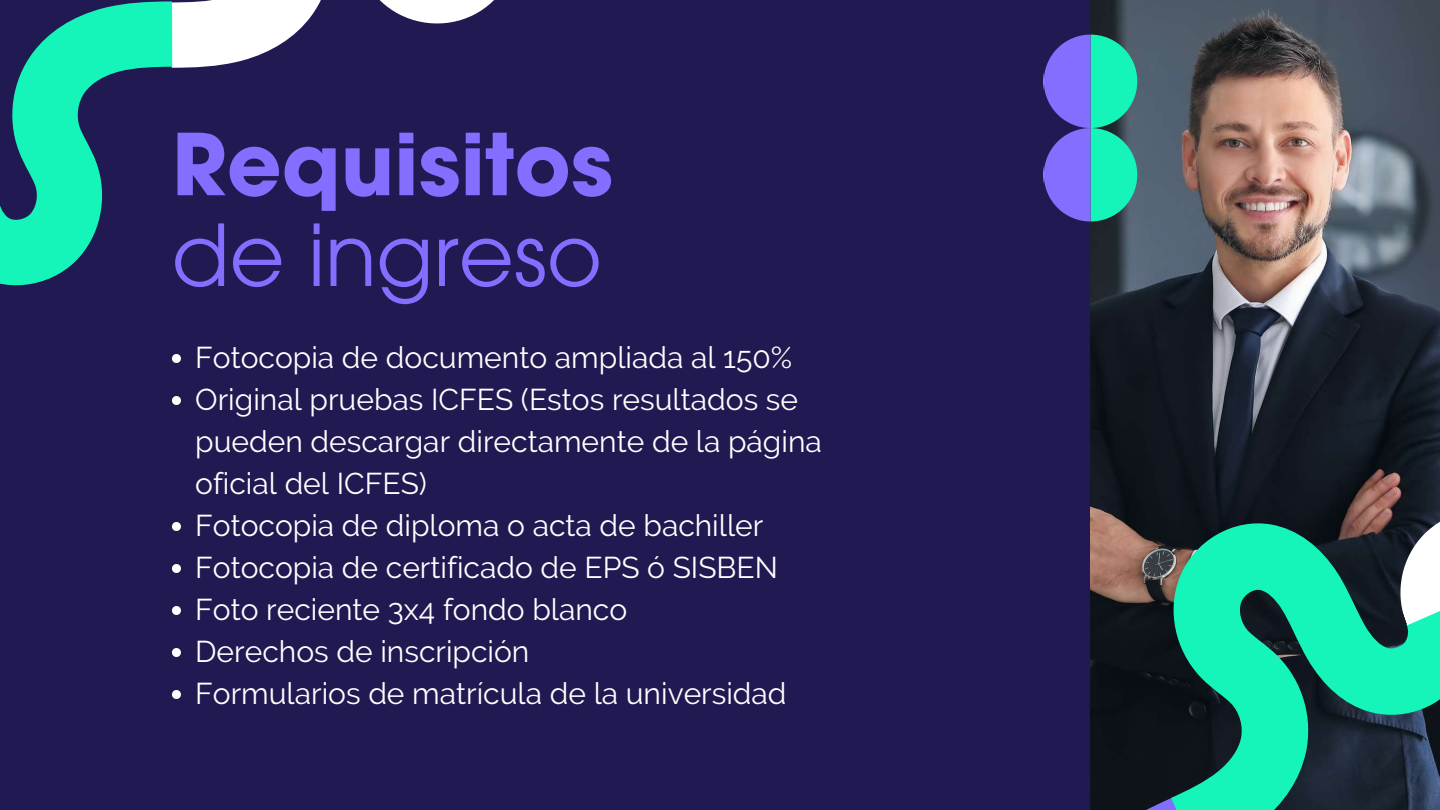
<style>
.page{position:relative;width:1440px;height:810px;background:#211951}
.page>*{position:absolute;margin:0;border:0;box-sizing:border-box;transform-origin:0 0}
.t1{font:700 84.5px "ITC Avant Garde Pro";color:#836fff}
.t2{font:84.5px "ITC Avant Garde Pro";color:#836fff}
.t3{font:30px/42px "Raleway";color:#fff}
</style>
<div class="page">
<svg style="left:172px;top:354px;width:9px;height:9px"></svg>
<svg style="left:172px;top:396px;width:9px;height:9px"></svg>
<svg style="left:172px;top:522px;width:9px;height:9px"></svg>
<svg style="left:172px;top:564px;width:9px;height:9px"></svg>
<svg style="left:172px;top:606px;width:9px;height:9px"></svg>
<svg style="left:172px;top:648px;width:9px;height:9px"></svg>
<svg style="left:172px;top:690px;width:9px;height:9px"></svg>
<img style="left:1090px;top:0;width:350px;height:444px">
<svg style="left:1044px;top:35px;width:93px;height:186px;background:#4797c0"></svg>
<svg style="left:172px;top:0;width:322px;height:68px"></svg>
<svg style="left:0;top:1px;width:172px;height:285px"></svg>
<svg style="left:1090px;top:444px;width:350px;height:366px;background:#1c6254"></svg>
<svg style="left:1090px;top:798px;width:203px;height:12px;background:#1b907f"></svg>
<svg style="left:1363px;top:383px;width:77px;height:396px;background:#33625d"></svg>
<h1 class="t1" style="left:172px;top:133px;width:443px">Requisitos</h1>
<h1 class="t2" style="left:172px;top:223px;width:432px">de ingreso</h1>
<p class="t3" style="left:195px;top:336px;width:628px">Fotocopia de documento ampliada al 150% Original pruebas ICFES (Estos resultados se pueden descargar directamente de la página oficial del ICFES)<br>Fotocopia de diploma o acta de bachiller Fotocopia de certificado de EPS ó SISBEN Foto reciente 3x4 fondo blanco<br>Derechos de inscripción<br>Formularios de matrícula de la universidad</p>
</div>
